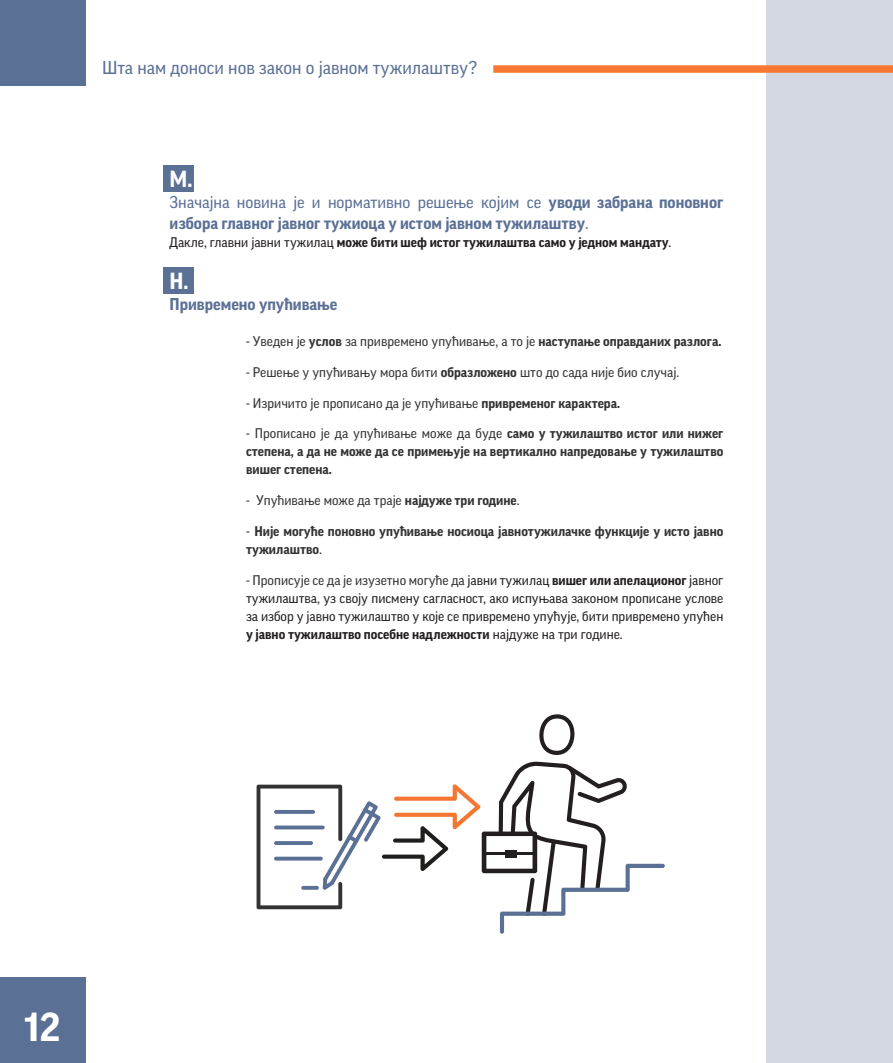
<style>
.page{position:relative;width:893px;height:1063px;background:#fff}
.page>*{position:absolute;margin:0;border:0;box-sizing:border-box;transform-origin:0 0}
.t1{font:700 39px "Good Pro";color:#fff}
.List_Paragraph{font:700 22.5px "Good Pro";color:#fff}
.t2{font:18px "Good Pro News";color:#5b7095}
.t3{font:700 16.5px/21px "Good Pro";color:#5b7095}
.t4{font:13.5px/18px "Good Pro News";color:#231f20;text-align:justify}
.t5{font:13.5px "Good Pro News";color:#333}
.t6{font:700 13.5px/18px "Good Pro";color:#333;text-align:justify}
.t7{font:700 13.5px "Good Pro";color:#231f20}
.s1{font-family:"Good Pro News";font-weight:400}
.s2{color:#231f20}
.s3{font-family:"Good Pro";font-weight:700}
.s4{color:#333}
</style>
<div class="page">
<div style="left:766px;top:0;width:127px;height:1063px;background:#d3d8e3"></div>
<div style="left:0;top:978px;width:85px;height:85px;background:#5b7095"></div>
<div style="left:0;top:0;width:85px;height:85px;background:#5b7095"></div>
<div style="left:163px;top:166px;width:31px;height:26px;background:#5b7095"></div>
<div style="left:163px;top:267px;width:31px;height:27px;background:#5b7095"></div>
<div style="left:493px;top:65px;width:400px;height:8px;background:#f77833"></div>
<svg style="left:539px;top:714px;width:36px;height:41px"></svg>
<svg style="left:257px;top:761px;width:408px;height:173px"></svg>
<p class="t2" style="left:102px;top:57px;width:377px">Шта нам доноси нов закон о јавном тужилаштву?</p>
<p class="List_Paragraph" style="left:170px;top:166px;width:24px">М.</p>
<p class="t3" style="left:170px;top:192px;width:555px"><span class="s1">Значајна новина је и нормативно решење којим се</span> уводи забрана поновног избора главног јавног тужиоца у истом јавном тужилаштву<span class="s1">.</span></p>
<p class="t7" style="left:170px;top:235px;width:503px"><span class="s1">Дакле, главни јавни тужилац</span> може бити шеф истог тужилаштва само у једном мандату<span class="s1">.</span></p>
<p class="List_Paragraph" style="left:170px;top:268px;width:21px">Н.</p>
<p class="t3" style="left:170px;top:294px;width:169px">Привремено упућивање</p>
<p class="t5" style="left:246px;top:334px;width:477px"><span class="s2">-</span> Уведен је <span class="s3">услов</span> за привремено упућивање, а то је <span class="s3">наступање оправданих разлога.</span></p>
<p class="t5" style="left:246px;top:364px;width:435px">- Решење у упућивању мора бити <span class="s3">образложено</span> што до сада није био случај.</p>
<p class="t5" style="left:246px;top:395px;width:375px">- Изричито је прописано да је упућивање <span class="s3">привременог карактера.</span></p>
<p class="t6" style="left:246px;top:424px;width:479px"><span class="s1">- Прописано је да упућивање може да буде</span> само у тужилаштво истог или нижег степена, а да не може да се примењује на вертикално напредовање у тужилаштво вишег степена.</p>
<p class="t5" style="left:246px;top:493px;width:275px">- Упућивање може да траје <span class="s3">најдуже три године</span>.</p>
<p class="t6" style="left:246px;top:522px;width:479px"><span class="s1">-</span> Није могуће поновно упућивање носиоца јавнотужилачке функције у исто јавно тужилаштво<span class="s1">.</span></p>
<p class="t4" style="left:246px;top:571px;width:479px"><span class="s4">- Прописује се да је изузетно могуће да</span> јавни тужилац <span class="s3">вишег или апелационог</span> јавног тужилаштва, уз своју писмену сагласност, ако испуњава законом прописане услове за избор у јавно тужилаштво у које се привремено упућује, бити привремено упућен <span class="s3">у јавно тужилаштво посебне надлежности</span> најдуже на три године.</p>
<p class="t1" style="left:24px;top:1005px;width:38px">12</p>
</div>
